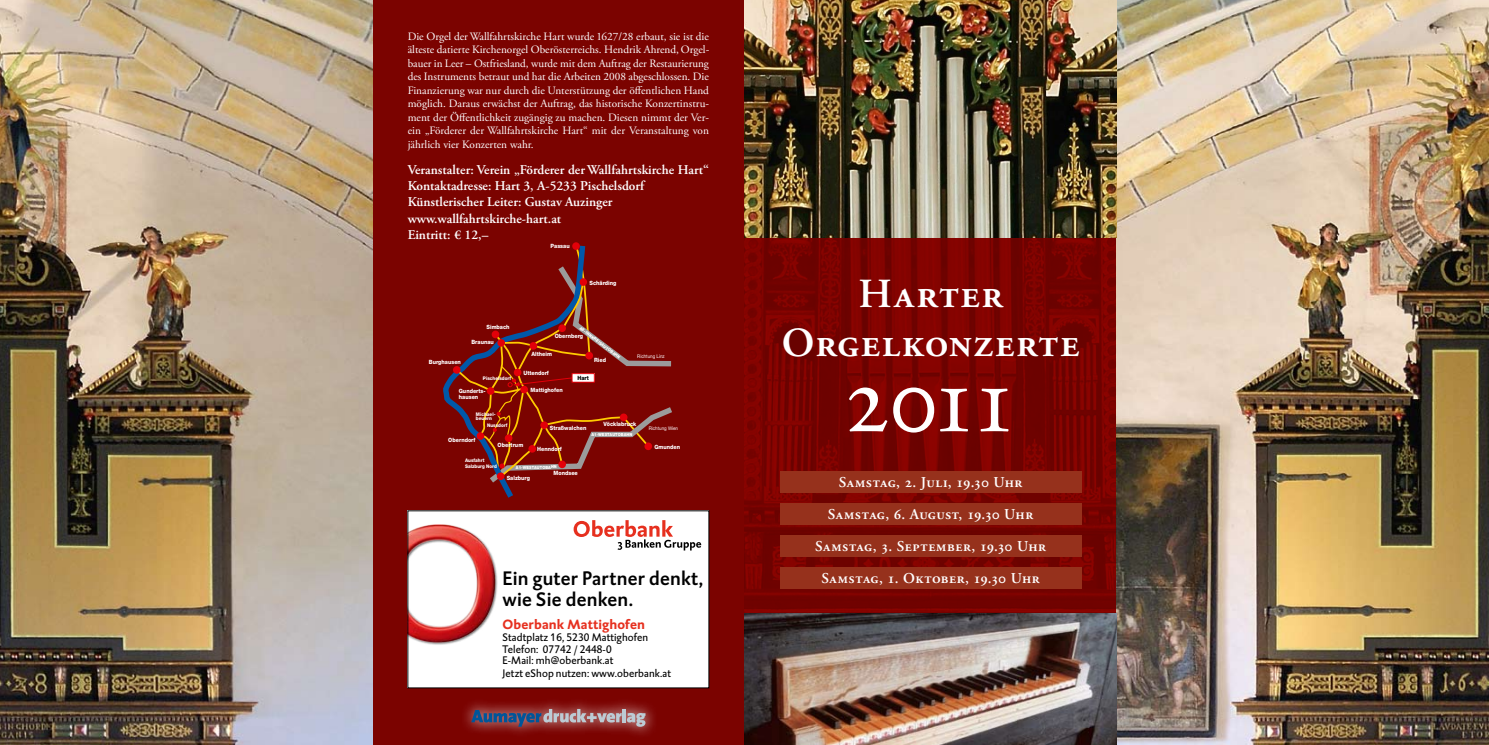
<style>
.page{position:relative;width:1489px;height:745px;background:#fff}
.page>*{position:absolute;margin:0;border:0;box-sizing:border-box;transform-origin:0 0}
.t1{font:100px "Adobe Garamond Pro";color:#fff}
.t2{font:600 41.25px/49.5px "Adobe Garamond Pro";letter-spacing:.035em;color:#fff;text-align:center}
.t3{font:20px/21.2px "DTL Caspari T Medium";letter-spacing:.01em;color:#000}
.t4{font:600 15px/31.9px "Adobe Garamond Pro";letter-spacing:.025em;color:#fff;text-align:center}
.t5{font:700 13.75px "DTL Caspari T";letter-spacing:.01em;color:#e6301f}
.t6{font:600 13.38px/16px "Adobe Garamond Pro";color:#fff}
.t7{font:11.25px/13.5px "Adobe Garamond Pro";color:#fff;text-align:justify}
.t8{font:11.25px/12.1px "DTL Caspari T";letter-spacing:.01em;color:#000}
.t9{font:800 5.88px/5.4px "Helvetica Neue LT Std";color:#fff;scale:.91 1}
.t10{font:800 5.88px "Helvetica Neue LT Std";color:#000;scale:.91 1}
.t11{font:800 5px/5.9px "Helvetica Neue LT Std";color:#fff;scale:.91 1}
.t12{font:5px "Helvetica Neue LT Std";color:#fff;scale:.91 1}
.t13{font:900 4.25px "Helvetica Neue LT Std";color:#fff;scale:.91 1}
</style>
<div class="page">
<div style="left:372px;top:0;width:744px;height:744px;background:#7b0300"></div>
<img style="left:744px;top:0;width:744px;height:744px">
<img style="left:0;top:0;width:372px;height:744px">
<img style="left:744px;top:0;width:372px;height:237px">
<div style="left:780px;top:471px;width:301px;height:22px;background:#96311c"></div>
<div style="left:780px;top:503px;width:301px;height:21px;background:#96311c"></div>
<div style="left:780px;top:535px;width:301px;height:21px;background:#96311c"></div>
<div style="left:780px;top:567px;width:301px;height:21px;background:#96311c"></div>
<svg style="left:443px;top:242px;width:229px;height:256px"></svg>
<div style="left:572px;top:373px;width:22px;height:9px;background:#fff"></div>
<div style="left:571px;top:373px;width:23px;height:9px;border:1px solid #e30009"></div>
<div style="left:407px;top:510px;width:302px;height:177px;background:#fff"></div>
<svg style="left:573px;top:520px;width:128px;height:30px"></svg>
<img style="left:409px;top:524px;width:89px;height:121px">
<div style="left:457px;top:694px;width:207px;height:50px;background:#fff;opacity:.85"></div>
<svg style="left:471px;top:708px;width:150px;height:18px;background:#845c68"></svg>
<hr style="left:622px;top:708px;width:4px;height:13px;background:#bccbd4">
<svg style="left:627px;top:712px;width:18px;height:14px"></svg>
<p class="t7" style="left:407px;top:30px;width:303px">Die Orgel der Wallfahrtskirche Hart wurde 1627/28 erbaut, sie ist die älteste datierte Kirchenorgel Oberösterreichs. Hendrik Ahrend, Orgel&shy;bauer in Leer – Ostfriesland, wurde mit dem Auftrag der Restaurierung des Instruments betraut und hat die Arbeiten 2008 abgeschlossen. Die Finanzierung war nur durch die Unterstützung der öffentlichen Hand möglich. Daraus erwächst der Auftrag, das historische Konzertinstru&shy;ment der Öffentlichkeit zugängig zu machen. Diesen nimmt der Ver&shy;ein „Förderer der Wallfahrtskirche Hart“ mit der Veranstaltung von jährlich vier Konzerten wahr.</p>
<p class="t6" style="left:407px;top:162px;width:303px">Veranstalter: Verein „Förderer der Wallfahrtskirche Hart“ Kontaktadresse: Hart 3, A-5233 Pischelsdorf Künstlerischer Leiter: Gustav Auzinger www.wallfahrtskirche-hart.at<br>Eintritt: € 12,–</p>
<p class="t9" style="left:550px;top:242px;width:23px">Passau</p>
<p class="t9" style="left:589px;top:280px;width:31px">Schärding</p>
<p class="t9" style="left:429px;top:359px;width:37px">Burghausen</p>
<p class="t9" style="left:486px;top:324px;width:27px">Simbach</p>
<p class="t9" style="left:471px;top:339px;width:26px">Braunau</p>
<p class="t11" style="left:483px;top:375px;width:32px">Pischelsdorf</p>
<p class="t13" style="left:581px;top:325px;width:56px;rotate:37deg">A8-INNKREISAUTOBAHN</p>
<p class="t9" style="left:554px;top:332px;width:33px">Obernberg</p>
<p class="t9" style="left:531px;top:351px;width:24px">Altheim</p>
<p class="t9" style="left:594px;top:357px;width:15px">Ried</p>
<p class="t9" style="left:523px;top:370px;width:30px">Uttendorf</p>
<p class="t10" style="left:577px;top:374px;width:14px">Hart</p>
<p class="t12" style="left:637px;top:353px;width:32px">Richtung Linz</p>
<h2 class="t2" style="left:781px;top:269px;width:299px">Harter<br>Orgelkonzerte</h2>
<p class="t9" style="left:459px;top:388px;width:31px">Gunderts&shy;hausen</p>
<h1 class="t1" style="left:842px;top:339px;width:178px">2011</h1>
<p class="t9" style="left:530px;top:386px;width:37px">Mattighofen</p>
<p class="t11" style="left:476px;top:411px;width:23px;line-height:4.5px">Michael&shy;beuern</p>
<p class="t9" style="left:603px;top:421px;width:38px">Vöcklabruck</p>
<p class="t11" style="left:487px;top:422px;width:24px">Nussdorf</p>
<p class="t9" style="left:550px;top:425px;width:42px">Straßwalchen</p>
<p class="t12" style="left:648px;top:424px;width:34px">Richtung Wien</p>
<p class="t13" style="left:591px;top:431px;width:47px">A1-WESTAUTOBAHN</p>
<p class="t9" style="left:448px;top:437px;width:31px">Oberndorf</p>
<p class="t9" style="left:497px;top:442px;width:30px">Obertrum</p>
<p class="t9" style="left:654px;top:443px;width:30px">Gmunden</p>
<p class="t9" style="left:537px;top:445px;width:29px">Henndorf</p>
<p class="t11" style="left:465px;top:456px;width:37px">Ausfahrt<br>Salzburg Nord</p>
<p class="t13" style="left:516px;top:465px;width:47px;rotate:-2deg">A1-WESTAUTOBAHN</p>
<p class="t9" style="left:553px;top:469px;width:28px">Mondsee</p>
<p class="t9" style="left:506px;top:475px;width:27px">Salzburg</p>
<h3 class="t3" style="left:502px;top:567px;width:202px">Ein guter Partner denkt, wie Sie denken.</h3>
<p class="t5" style="left:502px;top:614px;width:144px">Oberbank Mattighofen</p>
<p class="t8" style="left:502px;top:630px;width:170px">Stadtplatz 16, 5230 Mattighofen<br>Telefon: 07742 / 2448-0<br>E-Mail: mh@oberbank.at<br>Jetzt eShop nutzen: www.oberbank.at</p>
<h3 class="t4" style="left:815px;top:466px;width:232px">Samstag, 2. Juli, 19.30 Uhr<br>Samstag, 6. August, 19.30 Uhr<br>Samstag, 3. September, 19.30 Uhr<br>Samstag, 1. Oktober, 19.30 Uhr</h3>
</div>
